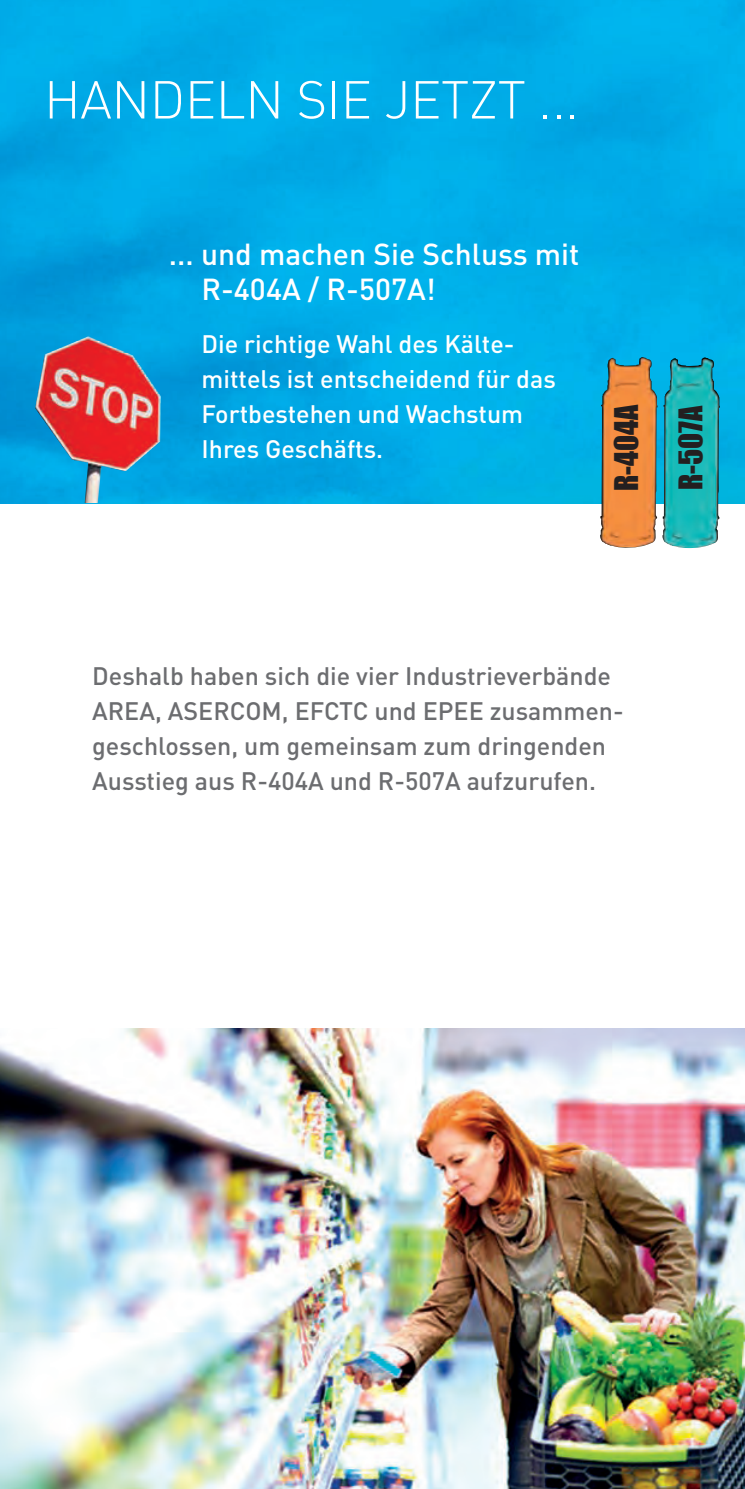
<style>
.page{position:relative;width:745px;height:1489px;background:#fff}
.page>*{position:absolute;margin:0;border:0;box-sizing:border-box;transform-origin:0 0}
.t1{font:300 52.5px "DIN";color:#fff}
.t2{font:500 30px/35px "DIN";color:#fff}
.t3{font:30px/64.2px "Impact";color:#231f20}
.t4{font:500 25px/35px "DIN";color:#6c6d70}
.t5{font:500 25px/35px "DIN";color:#fff}
</style>
<div class="page">
<img style="left:0;top:0;width:744px;height:503px">
<img style="left:0;top:1028px;width:744px;height:460px">
<img style="left:35px;top:336px;width:126px;height:167px">
<img style="left:599px;top:357px;width:58px;height:191px">
<img style="left:662px;top:357px;width:57px;height:191px">
<h1 class="t1" style="left:44px;top:67px;width:71px">HANDELN</h1>
<h1 class="t1" style="left:296px;top:67px;width:117px">SIE JETZT</h1>
<h1 class="t1" style="left:538px;top:67px;width:42px">...</h1>
<p class="t2" style="left:201px;top:236px;width:379px;text-indent:-33px">... und machen Sie Schluss mit<br>R-404A / R-507A!</p>
<p class="t5" style="left:201px;top:325px;width:355px">Die richtige Wahl des Kälte&shy;mittels ist entscheidend für das<br>Fortbestehen und Wachstum<br>Ihres Geschäfts.</p>
<p class="t3" style="left:593px;top:491px;width:88px;rotate:-90deg">R-404A<br>R-507A</p>
<p class="t4" style="left:92px;top:658px;width:532px">Deshalb haben sich die vier Industrieverbände AREA, ASERCOM, EFCTC und EPEE zusammen&shy;geschlossen, um gemeinsam zum dringenden Ausstieg aus R-404A und R-507A aufzurufen.</p>
</div>
